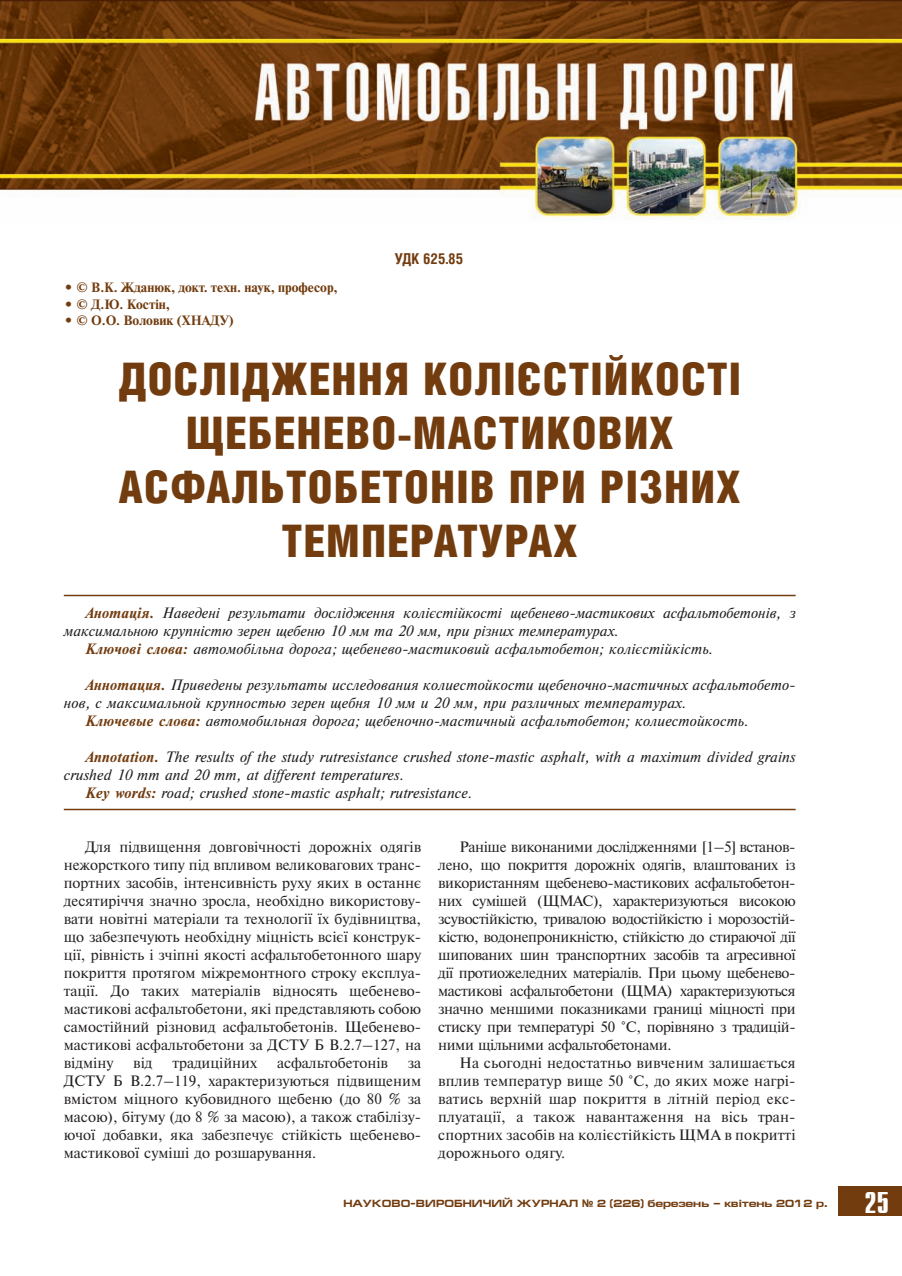
<style>
.page{position:relative;width:902px;height:1276px;background:#fff}
.page>*{position:absolute;margin:0;border:0;box-sizing:border-box;transform-origin:0 0}
.t1{font:900 45px/54px "Helios Cond";letter-spacing:.025em;color:#723c0f;text-align:center}
.t2{font:700 30px "Compact C";color:#fff}
.t3{font:15px/18px "Newton C";color:#231f20;text-align:justify}
.t4{font:italic 15px "Newton C";letter-spacing:.01em;color:#231f20}
.t5{font:700 15px "Helios Cond";color:#723c0f}
.t6{font:700 13.5px "Newton C";color:#723c0f}
.t7{font:700 10.5px "Europe Ext";color:#723c0f}
.s1{font-weight:700;color:#723c0f}
.s2{font-family:"Arial"}
</style>
<div class="page">
<div style="left:838px;top:1186px;width:63px;height:29px;background:#723c0f"></div>
<img style="left:0;top:0;width:901px;height:220px">
<hr style="left:64px;top:595px;width:731px;height:1px;background:#723c0f">
<hr style="left:64px;top:809px;width:731px;height:1px;background:#723c0f">
<p class="t6" style="left:64px;top:280px;width:275px">• © В.К. Жданюк, докт. техн. наук, професор,</p>
<p class="t6" style="left:64px;top:296px;width:108px">• © Д.Ю. Костін,</p>
<p class="t6" style="left:64px;top:313px;width:171px">• © О.О. Воловик (ХНАДУ)</p>
<p class="t5" style="left:394px;top:249px;width:70px">УДК 625.85</p>
<h1 class="t1" style="left:118px;top:351px;width:624px">ДОСЛІДЖЕННЯ КОЛІЄСТІЙКОСТІ<br>ЩЕБЕНЕВО-МАСТИКОВИХ<br>АСФАЛЬТОБЕТОНІВ ПРИ РІЗНИХ<br>ТЕМПЕРАТУРАХ</h1>
<p class="t4" style="left:85px;top:604px;width:712px"><span class="s1">Анотація.</span> Наведені результати дослідження колієстійкості щебенево-мастикових асфальтобетонів, з</p>
<p class="t4" style="left:64px;top:622px;width:556px">максимальною крупністю зерен щебеню 10 мм та 20 мм, при різних температурах.</p>
<p class="t4" style="left:85px;top:640px;width:629px"><span class="s1">Ключові слова:</span> автомобільна дорога; щебенево-мастиковий асфальтобетон; колієстійкість.</p>
<p class="t4" style="left:85px;top:676px;width:712px"><span class="s1">Аннотация.</span> Приведены результаты исследования колиестойкости щебеночно-мастичных асфальтобето-</p>
<p class="t4" style="left:64px;top:694px;width:624px">нов, с максимальной крупностью зерен щебня 10 мм и 20 мм, при различных температурах.</p>
<p class="t4" style="left:85px;top:712px;width:665px"><span class="s1">Ключевые слова:</span> автомобильная дорога; щебеночно-мастичный асфальтобетон; колиестойкость.</p>
<p class="t4" style="left:85px;top:748px;width:712px"><span class="s1">Annotation.</span> The results of the study rutresistance crushed stone-mastic asphalt, with a maximum divided grains</p>
<p class="t4" style="left:64px;top:766px;width:341px">crushed 10 mm and 20 mm, at different temperatures.</p>
<p class="t4" style="left:85px;top:784px;width:388px"><span class="s1">Key words:</span> road; crushed stone-mastic asphalt; rutresistance.</p>
<p class="t3" style="left:64px;top:838px;width:359px;text-align:left;text-indent:21px">Для підвищення довговічності дорожніх одягів нежорсткого типу під впливом великовагових транс&shy;портних засобів, інтенсивність руху яких в останнє десятиріччя значно зросла, необхідно використову&shy;вати новітні матеріали та технології їх будівництва, що забезпечують необхідну міцність всієї конструк&shy;ції, рівність і зчіпні якості асфальтобетонного шару покриття протягом міжремонтного строку експлуа&shy;тації. До таких матеріалів відносять щебенево&shy;мастикові асфальтобетони, які представляють собою самостійний різновид асфальтобетонів. Щебенево&shy;мастикові асфальтобетони за ДСТУ Б В.2.7–127, на відміну</p>
<p class="t3" style="left:133px;top:1054px;width:21px">від</p>
<p class="t3" style="left:172px;top:1054px;width:86px">традиційних</p>
<p class="t3" style="left:277px;top:1054px;width:112px">асфальтобетонів</p>
<p class="t3" style="left:64px;top:1054px;width:359px;text-indent:344px">за ДСТУ Б В.2.7–119, характеризуються підвищеним вмістом міцного кубовидного щебеню (до 80 % за масою), бітуму (до 8 % за масою), а також стабілізу&shy;ючої добавки, яка забезпечує стійкість щебенево&shy;мастикової суміші до розшарування.</p>
<p class="t3" style="left:438px;top:838px;width:359px;text-indent:21px">Раніше виконаними дослідженнями [1–5] встанов&shy;лено, що покриття дорожніх одягів, влаштованих із використанням щебенево-мастикових асфальтобетон&shy;них сумішей (ЩМАС), характеризуються високою зсувостійкістю, тривалою водостійкістю і морозостій&shy;кістю, водонепроникністю, стійкістю до стираючої дії шипованих шин транспортних засобів та агресивної дії протиожеледних матеріалів. При цьому щебенево&shy;мастикові асфальтобетони (ЩМА) характеризуються значно меншими показниками границі міцності при стиску при температурі 50 °С, порівняно з традицій&shy;ними щільними асфальтобетонами.</p>
<p class="t3" style="left:438px;top:1054px;width:359px;text-indent:21px">На сьогодні недостатньо вивченим залишається вплив температур вище 50 °С, до яких може нагрі&shy;ватись верхній шар покриття в літній період екс&shy;плуатації, а також навантаження на вісь тран&shy;спортних засобів на колієстійкість ЩМА в покритті дорожнього одягу.</p>
<p class="t7" style="left:343px;top:1197px;width:485px">НАУКОВО-ВИРОБНИЧИЙ ЖУРНАЛ <span class="s2">№</span> 2 (226) березень – квiтень 2012 р.</p>
<h2 class="t2" style="left:864px;top:1187px;width:26px">25</h2>
</div>
